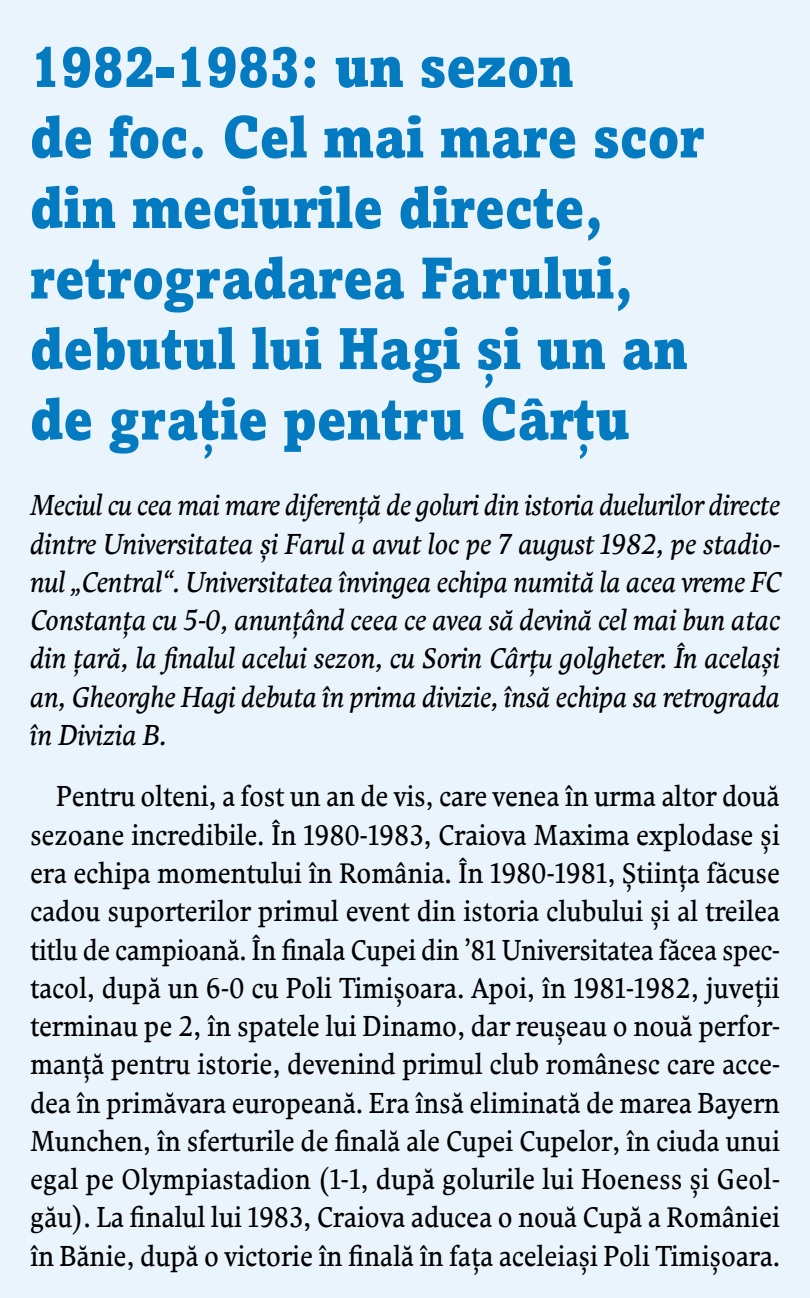
<style>
.page{position:relative;width:810px;height:1298px;background:#eaf4fc}
.page>*{position:absolute;margin:0;border:0;box-sizing:border-box;transform-origin:0 0}
.titlu{font:58.5px/70.5px "Amasis Black Ro CE";color:#047bc1;scale:.9 1}
.text{font:28.5px/38.2px "Comenia Serif Pro Ro CE";letter-spacing:-.005em;color:#000;text-align:justify;scale:.9 1}
.sapou{font:italic 28.5px/38.2px "Comenia Serif Pro Ro CE";letter-spacing:-.005em;color:#000;text-align:justify;scale:.88 1}
</style>
<div class="page">
<p class="titlu" style="left:30px;top:32px;width:750px">1982-1983: un sezon<br>de foc. Cel mai mare scor din meciurile directe, retrogradarea Farului, debutul lui Hagi și un an de grație pentru Cârțu</p>
<p class="sapou" style="left:30px;top:486px;width:854px">Meciul cu cea mai mare diferenţă de goluri din istoria duelurilor directe dintre Universitatea şi Farul a avut loc pe 7 august 1982, pe stadio&shy;nul „Central“. Universitatea învingea echipa numită la acea vreme FC Constanţa cu 5‑0, anunţând ceea ce avea să devină cel mai bun atac din ţară, la finalul acelui sezon, cu Sorin Cârţu golgheter. În acelaşi an, Gheorghe Hagi debuta în prima divizie, însă echipa sa retrograda în Divizia B.</p>
<p class="text" style="left:30px;top:777px;width:835px;text-indent:26px">Pentru olteni, a fost un an de vis, care venea în urma altor două sezoane incredibile. În 1980‑1983, Craiova Maxima explodase şi era echipa momentului în România. În 1980‑1981, Ştiinţa făcuse cadou suporterilor primul event din istoria clubului şi al treilea titlu de campioană. În finala Cupei din ’81 Universitatea făcea spec‑ tacol, după un 6‑0 cu Poli Timişoara. Apoi, în 1981‑1982, juveţii terminau pe 2, în spatele lui Dinamo, dar reuşeau o nouă perfor‑ manţă pentru istorie, devenind primul club românesc care acce‑ dea în primăvara europeană. Era însă eliminată de marea Bayern Munchen, în sferturile de finală ale Cupei Cupelor, în ciuda unui egal pe Olympiastadion (1‑1, după golurile lui Hoeness şi Geol‑ gău). La finalul lui 1983, Craiova aducea o nouă Cupă a României în Bănie, după o victorie în finală în faţa aceleiaşi Poli Timişoara.</p>
</div>
